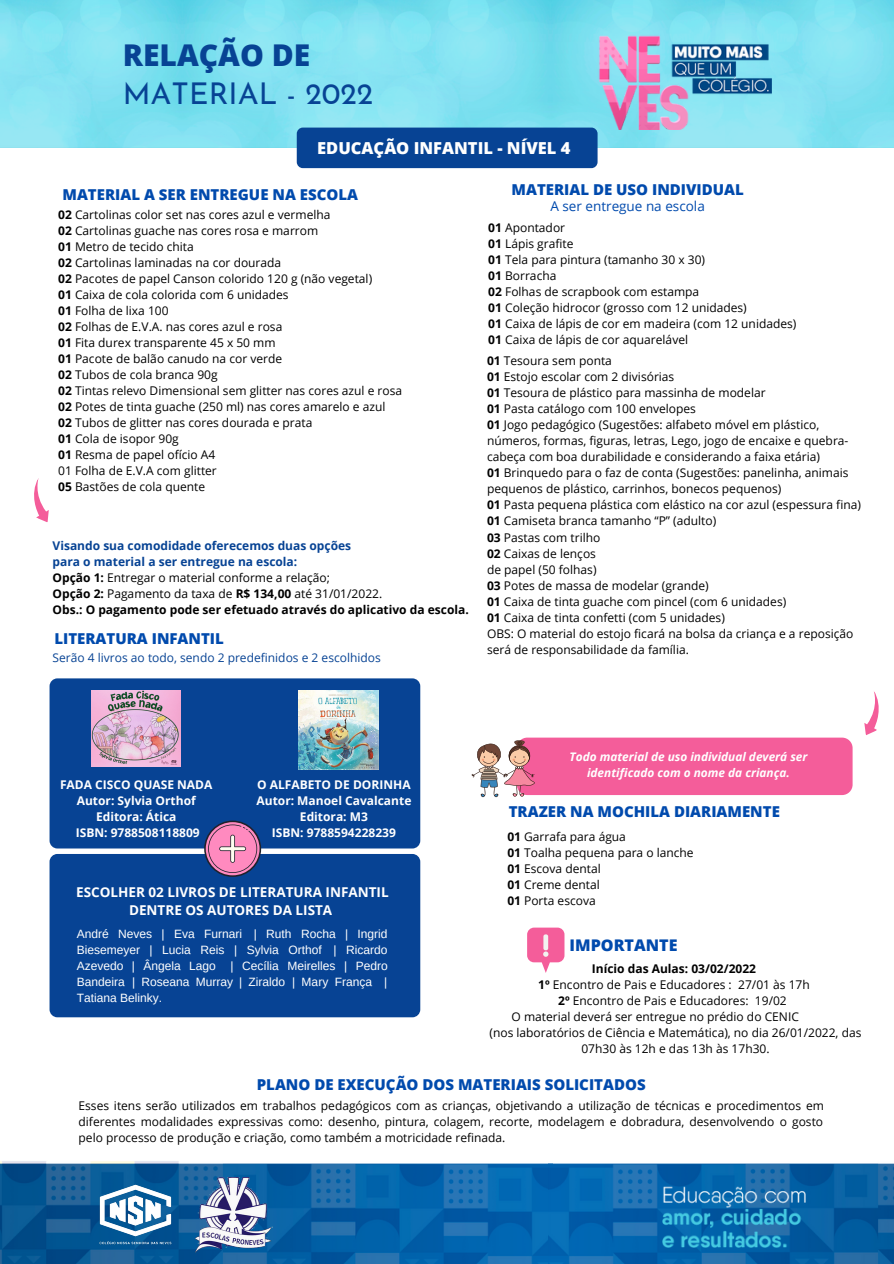
<style>
.page{position:relative;width:894px;height:1264px;background:#fff}
.page>*{position:absolute;margin:0;border:0;box-sizing:border-box;transform-origin:0 0}
.t1{font:30px "Josefin Sans";color:#074394}
.t2{font:800 30px "Open Sans";color:#074394}
.t3{font:800 16.5px "Open Sans";color:#fff}
.t4{font:800 16.05px "Open Sans";color:#004aad}
.t5{font:800 15px "Open Sans";color:#004aad}
.t6{font:700 13.5px "Open Sans";color:#fff}
.t7{font:13.5px "Open Sans";color:#004aad}
.t8{font:12px/16px "Open Sans";color:#000}
.t9{font:12px/16px "Arimo";color:#fff;text-align:justify}
.t10{font:700 12px "Open Sans";color:#fff}
.t11{font:700 12px "Open Sans";color:#000}
.t12{font:700 12px "Open Sans";color:#074394}
.t13{font:12px "Open Sans";color:#074394}
.t14{font:italic 700 11.85px "Open Sans";color:#fff}
.s1{font-weight:700}
</style>
<div class="page">
<svg style="left:34px;top:478px;width:15px;height:44px"></svg>
<div style="left:516px;top:737px;width:336px;height:58px;background:#f45d9a;border-radius:10px"></div>
<svg style="left:471px;top:740px;width:64px;height:57px"></svg>
<svg style="left:864px;top:691px;width:15px;height:44px"></svg>
<img style="left:0;top:1161px;width:549px;height:102px">
<img style="left:549px;top:1163px;width:344px;height:100px">
<img style="left:634px;top:1169px;width:170px;height:78px">
<img style="left:80px;top:1175px;width:111px;height:78px">
<img style="left:191px;top:1177px;width:89px;height:76px">
<img style="left:0;top:0;width:358px;height:148px">
<img style="left:358px;top:0;width:367px;height:147px">
<img style="left:725px;top:0;width:168px;height:147px">
<img style="left:578px;top:22px;width:192px;height:107px">
<div style="left:297px;top:128px;width:300px;height:40px;background:#074394;border-radius:6px"></div>
<div style="left:50px;top:678px;width:370px;height:170px;background:#074394;border-radius:8px"></div>
<div style="left:50px;top:854px;width:370px;height:163px;background:#074394;border-radius:8px"></div>
<svg style="left:204px;top:820px;width:57px;height:56px"></svg>
<svg style="left:527px;top:927px;width:37px;height:45px"></svg>
<img style="left:92px;top:690px;width:89px;height:76px">
<img style="left:299px;top:690px;width:79px;height:79px">
<p class="t2" style="left:123px;top:34px;width:189px">RELAÇÃO DE</p>
<p class="t1" style="left:123px;top:81px;width:252px">MATERIAL - 2022</p>
<p class="t3" style="left:317px;top:137px;width:255px">EDUCAÇÃO INFANTIL - NÍVEL 4</p>
<p class="t5" style="left:63px;top:184px;width:297px">MATERIAL A SER ENTREGUE NA ESCOLA</p>
<p class="t8" style="left:58px;top:206px;width:274px"><span class="s1">02</span> Cartolinas color set nas cores azul e vermelha</p>
<p class="t8" style="left:58px;top:222px;width:261px"><span class="s1">02</span> Cartolinas guache nas cores rosa e marrom</p>
<p class="t8" style="left:58px;top:238px;width:137px"><span class="s1">01</span> Metro de tecido chita</p>
<p class="t8" style="left:58px;top:254px;width:224px"><span class="s1">02</span> Cartolinas laminadas na cor dourada</p>
<p class="t8" style="left:58px;top:270px;width:315px"><span class="s1">02</span> Pacotes de papel Canson colorido 120 g (não vegetal)</p>
<p class="t8" style="left:58px;top:286px;width:232px"><span class="s1">01</span> Caixa de cola colorida com 6 unidades</p>
<p class="t8" style="left:58px;top:302px;width:112px"><span class="s1">01</span> Folha de lixa 100</p>
<p class="t8" style="left:58px;top:318px;width:225px"><span class="s1">02</span> Folhas de E.V.A. nas cores azul e rosa</p>
<p class="t8" style="left:58px;top:334px;width:219px"><span class="s1">01</span> Fita durex transparente 45 x 50 mm</p>
<p class="t8" style="left:58px;top:350px;width:225px"><span class="s1">01</span> Pacote de balão canudo na cor verde</p>
<p class="t8" style="left:58px;top:366px;width:161px"><span class="s1">02</span> Tubos de cola branca 90g</p>
<p class="t8" style="left:58px;top:382px;width:345px"><span class="s1">02</span> Tintas relevo Dimensional sem glitter nas cores azul e rosa</p>
<p class="t8" style="left:58px;top:398px;width:328px"><span class="s1">02</span> Potes de tinta guache (250 ml) nas cores amarelo e azul</p>
<p class="t8" style="left:58px;top:414px;width:256px"><span class="s1">02</span> Tubos de glitter nas cores dourada e prata</p>
<p class="t8" style="left:58px;top:430px;width:122px"><span class="s1">01</span> Cola de isopor 90g</p>
<p class="t8" style="left:58px;top:446px;width:159px"><span class="s1">01</span> Resma de papel ofício A4</p>
<p class="t8" style="left:58px;top:462px;width:160px">01 Folha de E.V.A com glitter</p>
<p class="t8" style="left:58px;top:478px;width:148px"><span class="s1">05</span> Bastões de cola quente</p>
<p class="t12" style="left:53px;top:537px;width:300px">Visando sua comodidade oferecemos duas opções</p>
<p class="t12" style="left:53px;top:553px;width:246px">para o material a ser entregue na escola:</p>
<p class="t8" style="left:53px;top:569px;width:279px"><span class="s1">Opção 1:</span> Entregar o material conforme a relação;</p>
<p class="t8" style="left:53px;top:585px;width:331px"><span class="s1">Opção 2:</span> Pagamento da taxa de <span class="s1">R$ 134,00</span> até 31/01/2022.</p>
<p class="t11" style="left:53px;top:601px;width:417px">Obs.: O pagamento pode ser efetuado através do aplicativo da escola.</p>
<p class="t5" style="left:54px;top:628px;width:171px">LITERATURA INFANTIL</p>
<p class="t13" style="left:53px;top:649px;width:329px">Serão 4 livros ao todo, sendo 2 predefinidos e 2 escolhidos</p>
<p class="t5" style="left:511px;top:179px;width:234px">MATERIAL DE USO INDIVIDUAL</p>
<p class="t7" style="left:550px;top:197px;width:156px">A ser entregue na escola</p>
<p class="t8" style="left:488px;top:219px;width:78px"><span class="s1">01</span> Apontador</p>
<p class="t8" style="left:488px;top:235px;width:87px"><span class="s1">01</span> Lápis grafite</p>
<p class="t8" style="left:488px;top:251px;width:218px"><span class="s1">01</span> Tela para pintura (tamanho 30 x 30)</p>
<p class="t8" style="left:488px;top:267px;width:70px"><span class="s1">01</span> Borracha</p>
<p class="t8" style="left:488px;top:283px;width:212px"><span class="s1">02</span> Folhas de scrapbook com estampa</p>
<p class="t8" style="left:488px;top:299px;width:260px"><span class="s1">01</span> Coleção hidrocor (grosso com 12 unidades)</p>
<p class="t8" style="left:488px;top:315px;width:309px"><span class="s1">01</span> Caixa de lápis de cor em madeira (com 12 unidades)</p>
<p class="t8" style="left:488px;top:331px;width:201px"><span class="s1">01</span> Caixa de lápis de cor aquarelável</p>
<p class="t8" style="left:487px;top:352px;width:126px"><span class="s1">01</span> Tesoura sem ponta</p>
<p class="t8" style="left:487px;top:368px;width:189px"><span class="s1">01</span> Estojo escolar com 2 divisórias</p>
<p class="t8" style="left:487px;top:384px;width:280px"><span class="s1">01</span> Tesoura de plástico para massinha de modelar</p>
<p class="t8" style="left:487px;top:400px;width:210px"><span class="s1">01</span> Pasta catálogo com 100 envelopes</p>
<p class="t8" style="left:487px;top:416px;width:363px"><span class="s1">01</span> Jogo pedagógico (Sugestões: alfabeto móvel em plástico, números, formas, figuras, letras, Lego, jogo de encaixe e quebra&shy;cabeça com boa durabilidade e considerando a faixa etária)</p>
<p class="t8" style="left:487px;top:465px;width:363px"><span class="s1">01</span> Brinquedo para o faz de conta (Sugestões: panelinha, animais pequenos de plástico, carrinhos, bonecos pequenos)</p>
<p class="t8" style="left:487px;top:497px;width:375px"><span class="s1">01</span> Pasta pequena plástica com elástico na cor azul (espessura fina)</p>
<p class="t8" style="left:487px;top:513px;width:231px"><span class="s1">01</span> Camiseta branca tamanho “P” (adulto)</p>
<p class="t8" style="left:487px;top:529px;width:115px"><span class="s1">03</span> Pastas com trilho</p>
<p class="t8" style="left:487px;top:545px;width:110px"><span class="s1">02</span> Caixas de lenços</p>
<p class="t8" style="left:487px;top:561px;width:111px">de papel (50 folhas)</p>
<p class="t8" style="left:487px;top:577px;width:223px"><span class="s1">03</span> Potes de massa de modelar (grande)</p>
<p class="t8" style="left:487px;top:593px;width:301px"><span class="s1">01</span> Caixa de tinta guache com pincel (com 6 unidades)</p>
<p class="t8" style="left:487px;top:609px;width:239px"><span class="s1">01</span> Caixa de tinta confetti (com 5 unidades)</p>
<p class="t8" style="left:487px;top:625px;width:368px">OBS: O material do estojo ficará na bolsa da criança e a reposição será de responsabilidade da família.</p>
<p class="t10" style="left:60px;top:776px;width:154px">FADA CISCO QUASE NADA</p>
<p class="t10" style="left:77px;top:792px;width:120px">Autor: Sylvia Orthof</p>
<p class="t10" style="left:96px;top:808px;width:82px">Editora: Ática</p>
<p class="t10" style="left:76px;top:824px;width:125px">ISBN: 9788508118809</p>
<p class="t10" style="left:257px;top:776px;width:155px">O ALFABETO DE DORINHA</p>
<p class="t10" style="left:256px;top:792px;width:156px">Autor: Manoel Cavalcante</p>
<p class="t10" style="left:300px;top:808px;width:70px">Editora: M3</p>
<p class="t10" style="left:272px;top:824px;width:125px">ISBN: 9788594228239</p>
<p class="t6" style="left:76px;top:883px;width:314px">ESCOLHER 02 LIVROS DE LITERATURA INFANTIL</p>
<p class="t6" style="left:129px;top:901px;width:204px">DENTRE OS AUTORES DA LISTA</p>
<p class="t9" style="left:77px;top:926px;width:312px">André Neves | Eva Furnari | Ruth Rocha | Ingrid Biesemeyer | Lucia Reis | Sylvia Orthof | Ricardo Azevedo | Ângela Lago | Cecília Meirelles | Pedro Bandeira | Roseana Murray | Ziraldo | Mary França | Tatiana Belinky.</p>
<p class="t14" style="left:569px;top:748px;width:239px">Todo material de uso individual deverá ser</p>
<p class="t14" style="left:587px;top:764px;width:204px">identificado com o nome da criança.</p>
<p class="t5" style="left:508px;top:801px;width:272px">TRAZER NA MOCHILA DIARIAMENTE</p>
<p class="t8" style="left:507px;top:828px;width:120px"><span class="s1">01</span> Garrafa para água</p>
<p class="t8" style="left:507px;top:844px;width:188px"><span class="s1">01</span> Toalha pequena para o lanche</p>
<p class="t8" style="left:507px;top:860px;width:95px"><span class="s1">01</span> Escova dental</p>
<p class="t8" style="left:507px;top:876px;width:94px"><span class="s1">01</span> Creme dental</p>
<p class="t8" style="left:507px;top:892px;width:90px"><span class="s1">01</span> Porta escova</p>
<p class="t4" style="left:569px;top:933px;width:109px">IMPORTANTE</p>
<p class="t11" style="left:591px;top:960px;width:166px">Início das Aulas: 03/02/2022</p>
<p class="t8" style="left:538px;top:976px;width:273px"><span class="s1">1º</span> Encontro de Pais e Educadores : 27/01 às 17h</p>
<p class="t8" style="left:558px;top:992px;width:230px"><span class="s1">2º</span> Encontro de Pais e Educadores: 19/02</p>
<p class="t8" style="left:511px;top:1008px;width:289px">O material deverá ser entregue no prédio do CENIC</p>
<p class="t8" style="left:489px;top:1024px;width:373px;text-align:center">(nos laboratórios de Ciência e Matemática), no dia 26/01/2022, das<br>07h30 às 12h e das 13h às 17h30.</p>
<p class="t5" style="left:257px;top:1073px;width:390px">PLANO DE EXECUÇÃO DOS MATERIAIS SOLICITADOS</p>
<p class="t8" style="left:79px;top:1097px;width:746px;text-align:justify">Esses itens serão utilizados em trabalhos pedagógicos com as crianças, objetivando a utilização de técnicas e procedimentos em diferentes modalidades expressivas como: desenho, pintura, colagem, recorte, modelagem e dobradura, desenvolvendo o gosto pelo processo de produção e criação, como também a motricidade refinada.</p>
</div>
